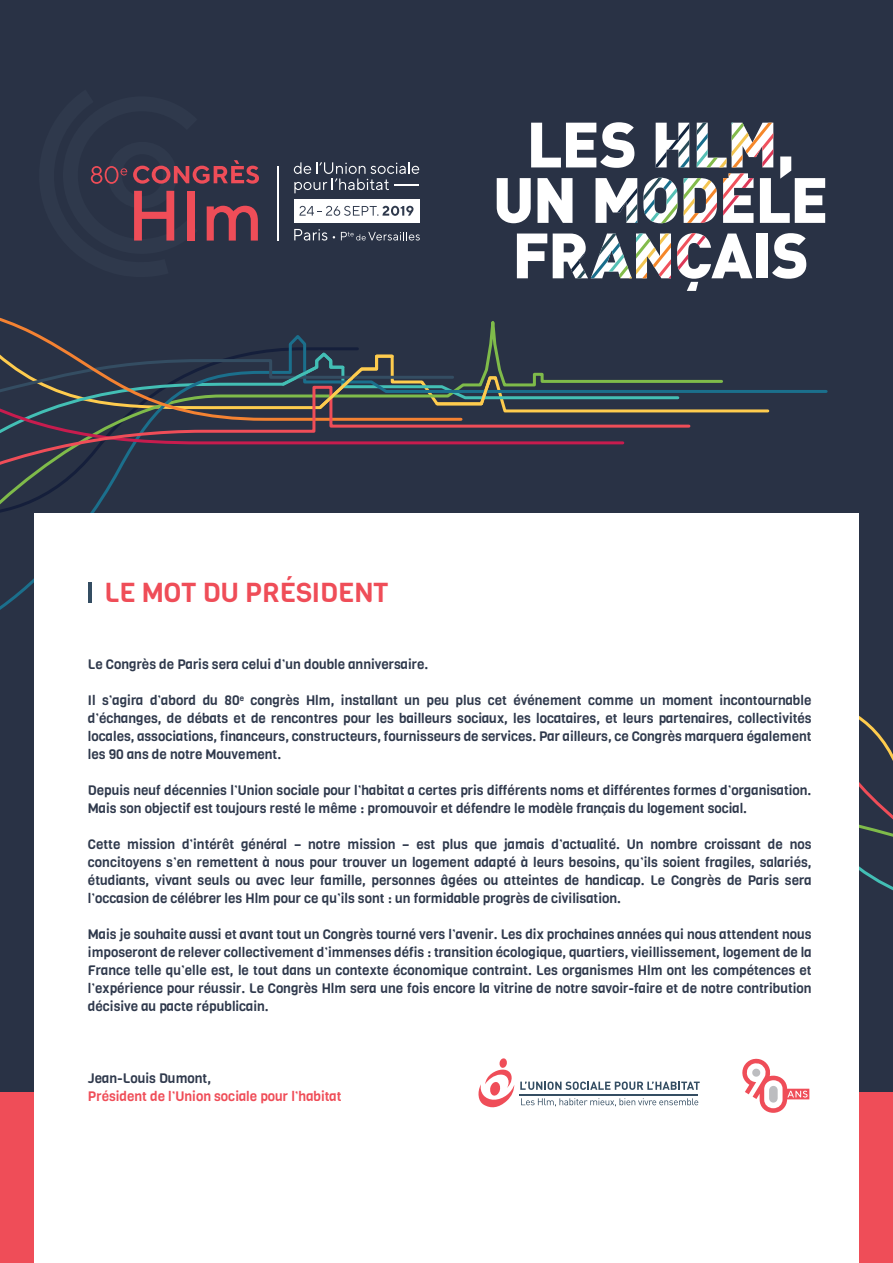
<style>
.page{position:relative;width:893px;height:1263px;background:#293245}
.page>*{position:absolute;margin:0;border:0;box-sizing:border-box;transform-origin:0 0}
.t1{font:27px "Viga";color:#ef4d58}
.t2{font:13.5px/18px "Viga";color:#2f394c;text-align:justify}
.t3{font:13.5px "Viga";color:#ef4d58}
</style>
<div class="page">
<svg style="left:772px;top:233px;width:34px;height:46px"></svg>
<svg style="left:771px;top:122px;width:54px;height:101px"></svg>
<div style="left:0;top:1092px;width:893px;height:171px;background:#ef4d58"></div>
<svg style="left:90px;top:122px;width:681px;height:168px"></svg>
<svg style="left:488px;top:332px;width:340px;height:81px"></svg>
<svg style="left:0;top:317px;width:359px;height:33px"></svg>
<svg style="left:498px;top:357px;width:128px;height:27px"></svg>
<svg style="left:0;top:384px;width:692px;height:226px"></svg>
<svg style="left:0;top:350px;width:498px;height:64px"></svg>
<svg style="left:859px;top:716px;width:34px;height:175px"></svg>
<div style="left:34px;top:513px;width:825px;height:750px;background:#fff"></div>
<svg style="left:478px;top:1058px;width:36px;height:50px"></svg>
<svg style="left:520px;top:1081px;width:180px;height:9px"></svg>
<hr style="left:520px;top:1094px;width:178px;height:1px;background:#344d62">
<svg style="left:521px;top:1098px;width:177px;height:9px"></svg>
<svg style="left:742px;top:1058px;width:67px;height:55px"></svg>
<hr style="left:88px;top:582px;width:3px;height:21px;background:#344d62">
<h1 class="t1" style="left:105px;top:574px;width:286px">LE MOT DU PRÉSIDENT</h1>
<p class="t2" style="left:88px;top:655px;width:342px">Le Congrès de Paris sera celui d’un double anniversaire.</p>
<p class="t2" style="left:88px;top:691px;width:725px">Il s’agira d’abord du 80<sup>e</sup> congrès Hlm, installant un peu plus cet événement comme un moment incontournable d’échanges, de débats et de rencontres pour les bailleurs sociaux, les locataires, et leurs partenaires, collectivités locales, associations, financeurs, constructeurs, fournisseurs de services. Par ailleurs, ce Congrès marquera également les 90 ans de notre Mouvement.</p>
<p class="t2" style="left:88px;top:781px;width:725px">Depuis neuf décennies l’Union sociale pour l’habitat a certes pris différents noms et différentes formes d’organisation.<br>Mais son objectif est toujours resté le même : promouvoir et défendre le modèle français du logement social.</p>
<p class="t2" style="left:88px;top:835px;width:725px">Cette mission d’intérêt général – notre mission – est plus que jamais d’actualité. Un nombre croissant de nos concitoyens s’en remettent à nous pour trouver un logement adapté à leurs besoins, qu’ils soient fragiles, salariés, étudiants, vivant seuls ou avec leur famille, personnes âgées ou atteintes de handicap. Le Congrès de Paris sera l’occasion de célébrer les Hlm pour ce qu’ils sont : un formidable progrès de civilisation.</p>
<p class="t2" style="left:88px;top:925px;width:725px">Mais je souhaite aussi et avant tout un Congrès tourné vers l’avenir. Les dix prochaines années qui nous attendent nous imposeront de relever collectivement d’immenses défis : transition écologique, quartiers, vieillissement, logement de la France telle qu’elle est, le tout dans un contexte économique contraint. Les organismes Hlm ont les compétences et l’expérience pour réussir. Le Congrès Hlm sera une fois encore la vitrine de notre savoir-faire et de notre contribution décisive au pacte républicain.</p>
<p class="t2" style="left:88px;top:1069px;width:125px">Jean-Louis Dumont,</p>
<p class="t3" style="left:88px;top:1087px;width:255px">Président de l’Union sociale pour l’habitat</p>
</div>
